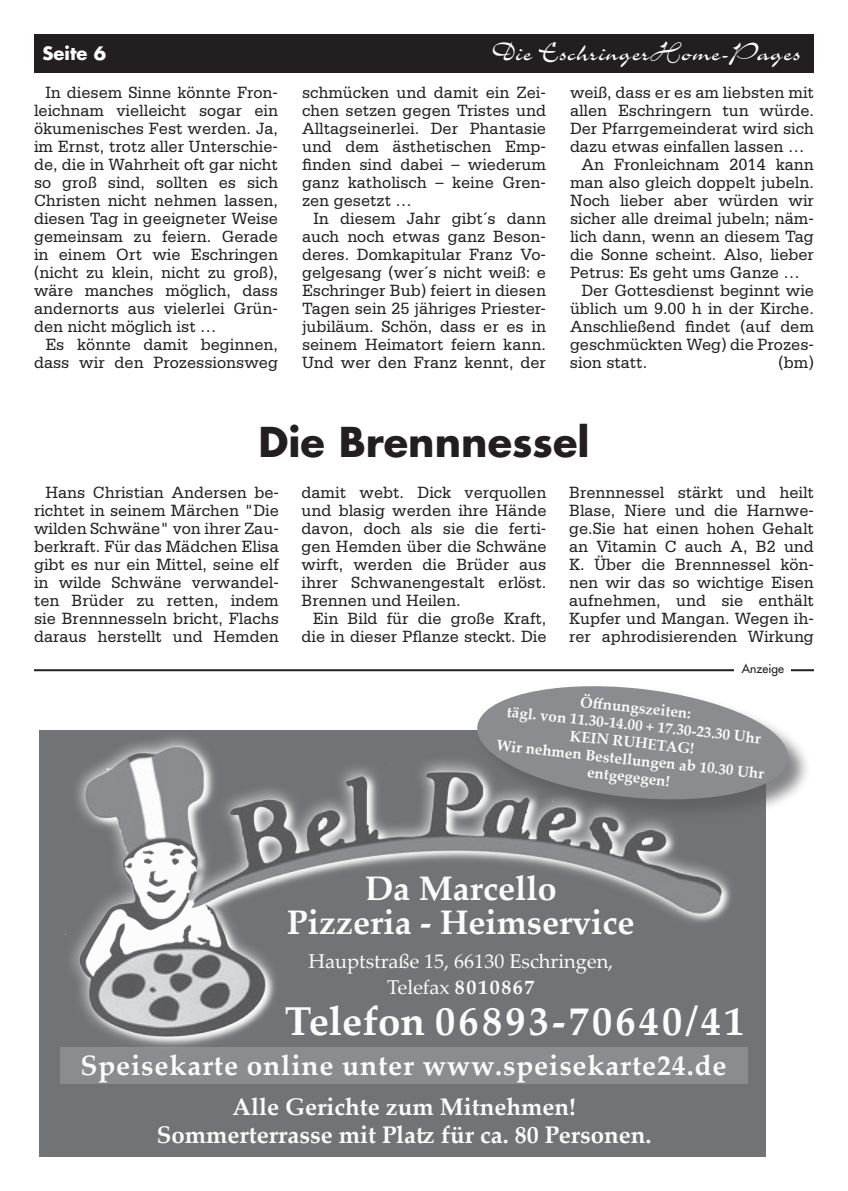
<style>
.page{position:relative;width:848px;height:1191px;background:#fff}
.page>*{position:absolute;margin:0;border:0;box-sizing:border-box;transform-origin:0 0}
.t1{font:700 40.2px "Palatino Linotype";letter-spacing:.08em;color:#fcfcfc}
.Uberschrift{font:700 40px "Futura LT";color:#231f20}
.t2{font:700 34px/34px "Palatino Linotype";color:#fcfcfc;text-align:center}
.t3{font:29px "Charme LT";color:#fff}
.t4{font:700 28px "Palatino Linotype";letter-spacing:.03em;color:#fcfcfc}
.t5{font:700 24px/28.8px "Palatino Linotype";color:#fcfcfc;text-align:center}
.t6{font:20px/26px "Palatino Linotype";color:#fcfcfc;text-align:center}
.t7{font:700 18px "Futura LT";color:#fff}
.Grundtext{font:17.2px/18px "Serifa LT";color:#231f20;text-align:justify;scale:.95 1}
.t8{font:700 15px/17.4px "Palatino Linotype";color:#fcfcfc;text-align:center}
.t9{font:12px "Futura LT";color:#231f20}
.s1{font-weight:700}
</style>
<div class="page">
<div style="left:34px;top:34px;width:780px;height:38px;background:#231f20"></div>
<hr style="left:34px;top:669px;width:780px;height:2px;background:#231f20">
<div style="left:734px;top:663px;width:57px;height:14px;background:#fff"></div>
<div style="left:40px;top:730px;width:725px;height:427px;background:#727376"></div>
<div style="left:60px;top:1047px;width:688px;height:37px;background:#8a8c8f"></div>
<div style="left:477px;top:685px;width:334px;height:138px;background:#5d5d60;opacity:.75"></div>
<svg style="left:477px;top:685px;width:314px;height:121px"></svg>
<img style="left:65px;top:728px;width:686px;height:318px">
<p class="t7" style="left:43px;top:42px;width:65px">Seite 6</p>
<p class="t3" style="left:492px;top:38px;width:310px">Die EschringerHome-Pages</p>
<p class="Grundtext" style="left:34px;top:84px;width:258px;text-indent:11px">In diesem Sinne könnte Fron&shy;leichnam vielleicht sogar ein ökumenisches Fest werden. Ja, im Ernst, trotz aller Unterschie&shy;de, die in Wahrheit oft gar nicht so groß sind, sollten es sich Christen nicht nehmen lassen, diesen Tag in geeigneter Weise gemeinsam zu feiern. Gerade in einem Ort wie Eschringen (nicht zu klein, nicht zu groß), wäre manches möglich, dass andernorts aus vielerlei Grün&shy;den nicht möglich ist …</p>
<p class="Grundtext" style="left:34px;top:336px;width:258px;text-align:right">Es könnte damit beginnen, dass wir den Prozessionsweg</p>
<p class="Grundtext" style="left:302px;top:84px;width:258px">schmücken und damit ein Zei&shy;chen setzen gegen Tristes und Alltagseinerlei. Der Phantasie und dem ästhetischen Emp&shy;finden sind dabei – wiederum ganz katholisch – keine Gren&shy;zen gesetzt …</p>
<p class="Grundtext" style="left:302px;top:210px;width:258px;text-indent:11px">In diesem Jahr gibt´s dann auch noch etwas ganz Beson&shy;deres. Domkapitular Franz Vo&shy;gelgesang (wer´s nicht weiß: e Eschringer Bub) feiert in diesen Tagen sein 25 jähriges Priester&shy;jubiläum. Schön, dass er es in seinem Heimatort feiern kann.<br>Und wer den Franz kennt, der</p>
<p class="Grundtext" style="left:570px;top:84px;width:258px">weiß, dass er es am liebsten mit allen Eschringern tun würde.<br>Der Pfarrgemeinderat wird sich dazu etwas einfallen lassen …</p>
<p class="Grundtext" style="left:570px;top:156px;width:258px;text-indent:11px">An Fronleichnam 2014 kann man also gleich doppelt jubeln.<br>Noch lieber aber würden wir sicher alle dreimal jubeln; näm&shy;lich dann, wenn an diesem Tag die Sonne scheint. Also, lieber Petrus: Es geht ums Ganze …</p>
<p class="Grundtext" style="left:570px;top:282px;width:258px;text-indent:11px">Der Gottesdienst beginnt wie üblich um 9.00 h in der Kirche.<br>Anschließend findet (auf dem geschmückten Weg) die Prozes&shy;sion statt.</p>
<p class="Grundtext" style="left:778px;top:354px;width:39px">(bm)</p>
<p class="Uberschrift" style="left:258px;top:415px;width:333px">Die Brennnessel</p>
<p class="Grundtext" style="left:34px;top:483px;width:259px;text-indent:11px">Hans Christian Andersen be&shy;richtet in seinem Märchen "Die wilden Schwäne" von ihrer Zau&shy;berkraft. Für das Mädchen Elisa gibt es nur ein Mittel, seine elf in wilde Schwäne verwandel&shy;ten Brüder zu retten, indem sie Brennnesseln bricht, Flachs daraus herstellt und Hemden</p>
<p class="Grundtext" style="left:301px;top:483px;width:259px">damit webt. Dick verquollen und blasig werden ihre Hände davon, doch als sie die ferti&shy;gen Hemden über die Schwäne wirft, werden die Brüder aus ihrer Schwanengestalt erlöst.<br>Brennen und Heilen.</p>
<p class="Grundtext" style="left:301px;top:609px;width:259px;text-align:right">Ein Bild für die große Kraft, die in dieser Pflanze steckt. Die</p>
<p class="Grundtext" style="left:569px;top:483px;width:259px">Brennnessel stärkt und heilt Blase, Niere und die Harnwe&shy;ge.Sie hat einen hohen Gehalt an Vitamin C auch A, B2 und K. Über die Brennnessel kön&shy;nen wir das so wichtige Eisen aufnehmen, und sie enthält Kupfer und Mangan. Wegen ih&shy;rer aphrodisierenden Wirkung</p>
<p class="t9" style="left:741px;top:661px;width:44px">Anzeige</p>
<p class="t8" style="left:503px;top:684px;width:270px;rotate:6deg">Öff nungszeiten:<br>tägl. von 11.30-14.00 + 17.30-23.30 Uhr<br>KEIN RUHETAG!<br>Wir nehmen Bestellungen ab 10.30 Uhr entgegegen!</p>
<p class="t2" style="left:287px;top:870px;width:349px">Da Marcello<br>Pizzeria - Heimservice</p>
<p class="t6" style="left:308px;top:947px;width:306px">Hauptstraße 15, 66130 Eschringen,<br>Telefax <span class="s1">8010867</span></p>
<p class="t1" style="left:285px;top:992px;width:461px">Telefon 06893-70640/41</p>
<p class="t4" style="left:80px;top:1045px;width:647px">Speisekarte online unter www.speisekarte24.de</p>
<p class="t5" style="left:157px;top:1091px;width:496px">Alle Gerichte zum Mitnehmen!<br>Sommerterrasse mit Platz für ca. 80 Personen.</p>
</div>
